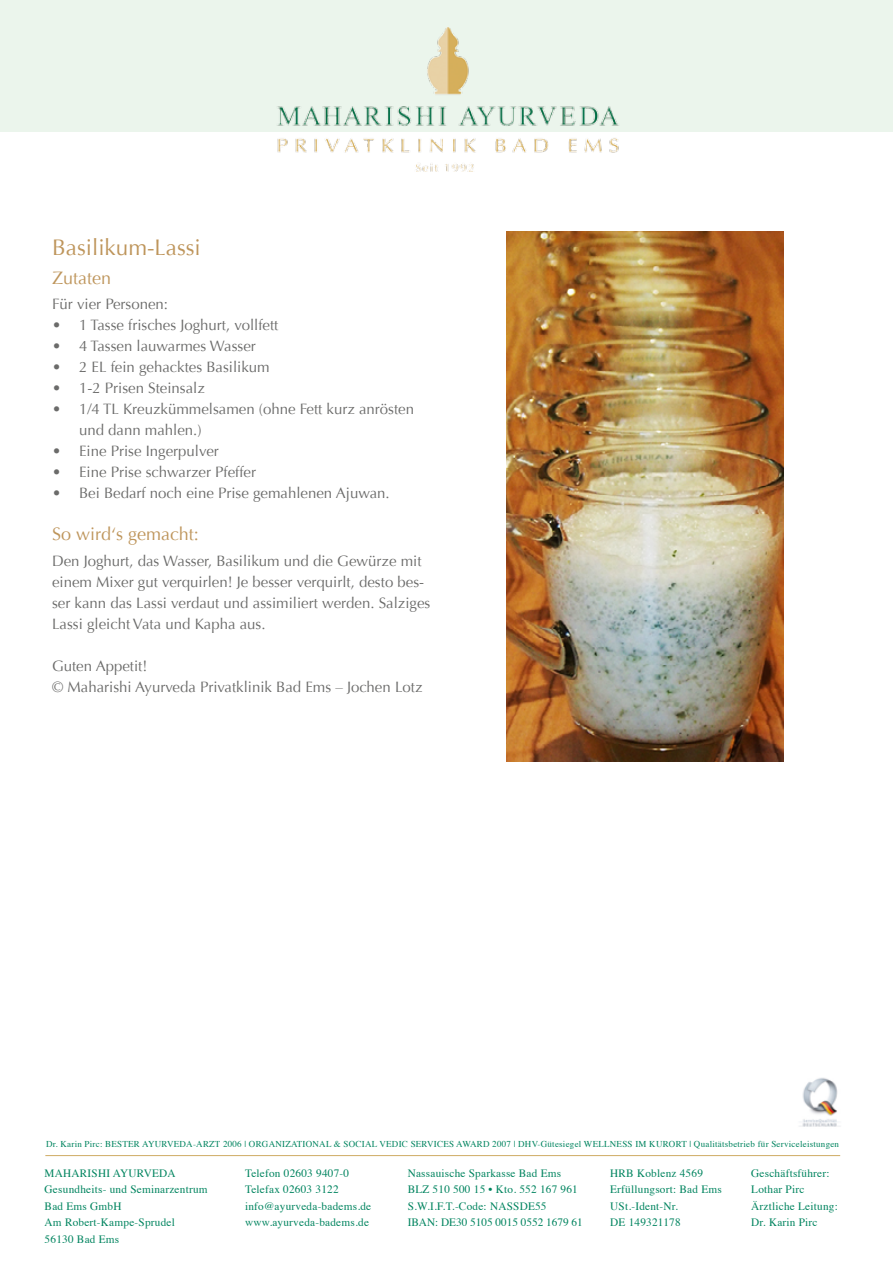
<style>
.page{position:relative;width:893px;height:1263px;background:#fff}
.page>*{position:absolute;margin:0;border:0;box-sizing:border-box;transform-origin:0 0}
.t1{font:22.5px "Optima";color:#be955b}
.t2{font:18px "Optima";color:#be955b}
.t3{font:15px/21px "Optima";color:#6b6b6a}
.t4{font:11.25px/16.5px "Times";letter-spacing:.02em;color:#00845f}
.t5{font:9px "Times";letter-spacing:.025em;color:#00845f}
</style>
<div class="page">
<hr style="left:45px;top:1155px;width:795px;height:1px;background:#cfab63">
<img style="left:799px;top:1078px;width:41px;height:49px">
<div style="left:0;top:0;width:893px;height:132px;background:#ebf5ec"></div>
<img style="left:277px;top:28px;width:342px;height:143px">
<img style="left:506px;top:232px;width:278px;height:529px">
<h1 class="t1" style="left:52px;top:234px;width:150px">Basilikum-Lassi</h1>
<p class="t2" style="left:52px;top:267px;width:61px">Zutaten</p>
<p class="t3" style="left:52px;top:294px;width:118px">Für vier Personen:</p>
<p class="t3" style="left:52px;top:315px;width:228px">• 1 Tasse frisches Joghurt, vollfett</p>
<p class="t3" style="left:52px;top:336px;width:205px">• 4 Tassen lauwarmes Wasser</p>
<p class="t3" style="left:52px;top:357px;width:219px">• 2 EL fein gehacktes Basilikum</p>
<p class="t3" style="left:52px;top:378px;width:154px">• 1-2 Prisen Steinsalz</p>
<p class="t3" style="left:79px;top:399px;width:336px;text-indent:-27px">• 1/4 TL Kreuzkümmelsamen (ohne Fett kurz anrösten und dann mahlen.)</p>
<p class="t3" style="left:52px;top:441px;width:168px">• Eine Prise Ingerpulver</p>
<p class="t3" style="left:52px;top:462px;width:205px">• Eine Prise schwarzer Pfeffer</p>
<p class="t3" style="left:52px;top:483px;width:339px">• Bei Bedarf noch eine Prise gemahlenen Ajuwan.</p>
<p class="t2" style="left:52px;top:524px;width:148px">So wird‘s gemacht:</p>
<p class="t3" style="left:52px;top:550px;width:380px">Den Joghurt, das Wasser, Basilikum und die Gewürze mit einem Mixer gut verquirlen! Je besser verquirlt, desto bes&shy;ser kann das Lassi verdaut und assimiliert werden. Salziges Lassi gleicht Vata und Kapha aus.</p>
<p class="t3" style="left:52px;top:655px;width:372px">Guten Appetit!<br>© Maharishi Ayurveda Privatklinik Bad Ems – Jochen Lotz</p>
<p class="t5" style="left:46px;top:1136px;width:795px">Dr. Karin Pirc: BESTER AYURVEDA-ARZT 2006 | ORGANIZATIONAL &amp; SOCIAL VEDIC SERVICES AWARD 2007 | DHV-Gütesiegel WELLNESS IM KURORT | Qualitätsbetrieb für Serviceleistungen</p>
<p class="t4" style="left:45px;top:1164px;width:164px">MAHARISHI AYURVEDA<br>Gesundheits- und Seminarzentrum<br>Bad Ems GmbH<br>Am Robert-Kampe-Sprudel<br>56130 Bad Ems</p>
<p class="t4" style="left:245px;top:1164px;width:128px">Telefon 02603 9407-0<br>Telefax 02603 3122 info@ayurveda-badems.de www.ayurveda-badems.de</p>
<p class="t4" style="left:408px;top:1164px;width:176px">Nassauische Sparkasse Bad Ems<br>BLZ 510 500 15 • Kto. 552 167 961<br>S.W.I.F.T.-Code: NASSDE55<br>IBAN: DE30 5105 0015 0552 1679 61</p>
<p class="t4" style="left:610px;top:1164px;width:113px">HRB Koblenz 4569<br>Erfüllungsort: Bad Ems<br>USt.-Ident-Nr.<br>DE 149321178</p>
<p class="t4" style="left:751px;top:1164px;width:88px">Geschäftsführer:<br>Lothar Pirc<br>Ärztliche Leitung:<br>Dr. Karin Pirc</p>
</div>
